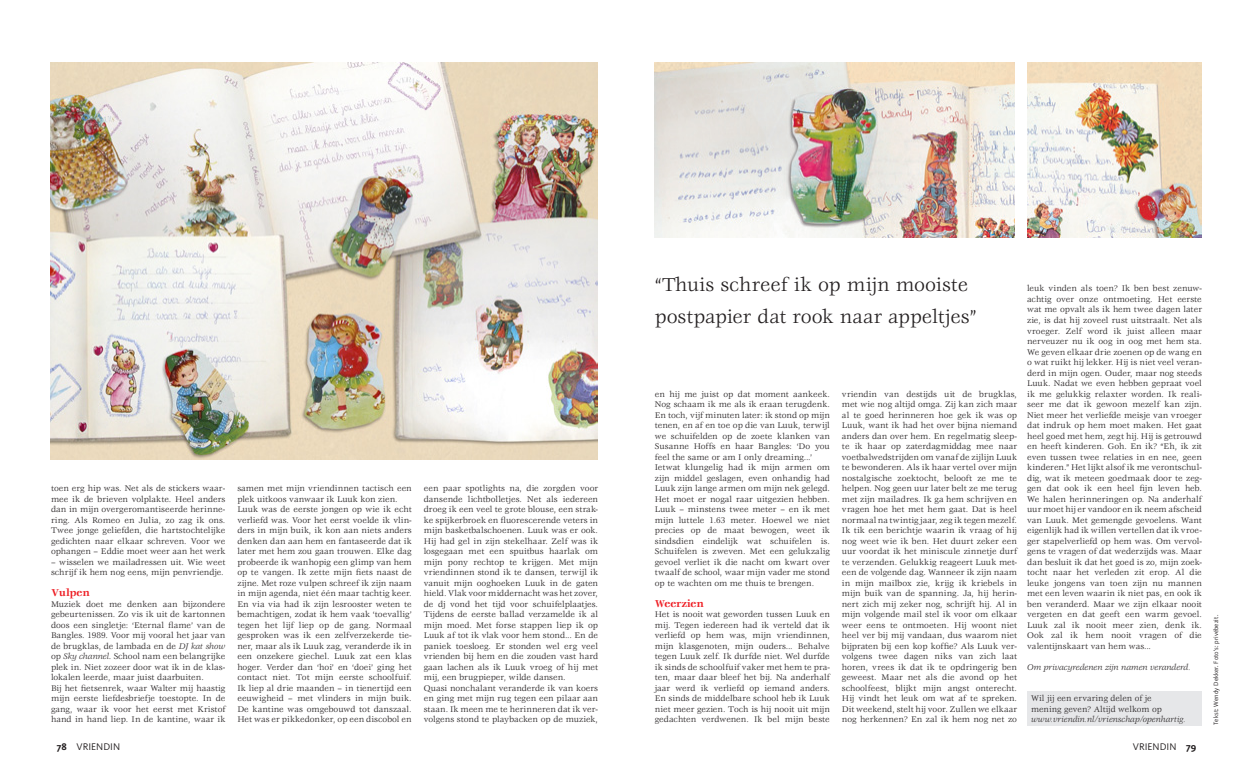
<style>
.page{position:relative;width:1253px;height:777px;background:#fff}
.page>*{position:absolute;margin:0;border:0;box-sizing:border-box;transform-origin:0 0}
.t1{font:20.5px/31.5px "Veljovic Std";letter-spacing:-.005em;color:#231f20}
.t2{font:700 11px "Veljovic Std";letter-spacing:-.005em;color:#ee1d23}
.t3{font:10px "Kievit";color:#231f20}
.t4{font:9px/10.5px "Veljovic Std";color:#231f20}
.t5{font:italic 9px "Veljovic Std";color:#231f20}
.t6{font:6.5px "Kievit";letter-spacing:.01em;color:#231f20}
.s1{font-style:italic}
.s2{font-weight:700}
</style>
<div class="page">
<div style="left:1027px;top:691px;width:175px;height:35px;background:#e6e7e9"></div>
<img style="left:50px;top:63px;width:548px;height:396px">
<img style="left:655px;top:62px;width:547px;height:175px">
<div style="left:1016px;top:45px;width:11px;height:216px;background:#fff"></div>
<p class="t4" style="left:51px;top:483px;width:176px;text-align:justify">toen erg hip was. Net als de stickers waar&shy;mee ik de brieven volplakte. Heel anders dan in mijn overgeromantiseerde herinne&shy;ring. Als Romeo en Julia, zo zag ik ons.<br>Twee jonge geliefden, die hartstochtelijke gedichten naar elkaar schreven. Voor we ophangen – Eddie moet weer aan het werk</p>
<p class="t4" style="left:51px;top:557px;width:176px">– wisselen we mailadressen uit. Wie weet schrijf ik hem nog eens, mijn penvriendje.</p>
<p class="t2" style="left:51px;top:586px;width:40px">Vulpen</p>
<p class="t4" style="left:51px;top:599px;width:176px">Muziek doet me denken aan bijzondere gebeurtenissen. Zo vis ik uit de kartonnen doos een singletje: ‘Eternal flame’ van de Bangles. 1989. Voor mij vooral het jaar van de brugklas, de lambada en de <span class="s1">DJ kat show </span>op <span class="s1">Sky channel</span>. School nam een belangrijke plek in. Niet zozeer door wat ik in de klas&shy;lokalen leerde, maar juist daarbuiten.<br>Bij het fietsenrek, waar Walter mij haastig mijn eerste liefdesbriefje toestopte. In de gang, waar ik voor het eerst met Kristof hand in hand liep. In de kantine, waar ik</p>
<p class="t4" style="left:237px;top:483px;width:176px">samen met mijn vriendinnen tactisch een plek uitkoos vanwaar ik Luuk kon zien.<br>Luuk was de eerste jongen op wie ik echt verliefd was. Voor het eerst voelde ik vlin&shy;ders in mijn buik, ik kon aan niets anders denken dan aan hem en fantaseerde dat ik later met hem zou gaan trouwen. Elke dag probeerde ik wanhopig een glimp van hem op te vangen. Ik zette mijn fiets naast de zijne. Met roze vulpen schreef ik zijn naam in mijn agenda, niet één maar tachtig keer.<br>En via via had ik zijn lesrooster weten te bemachtigen, zodat ik hem vaak ‘toevallig’ tegen het lijf liep op de gang. Normaal gesproken was ik een zelfverzekerde tie&shy;ner, maar als ik Luuk zag, veranderde ik in een onzekere giechel. Luuk zat een klas hoger. Verder dan ‘hoi’ en ‘doei’ ging het contact niet. Tot mijn eerste schoolfuif.<br>Ik liep al drie maanden – in tienertijd een eeuwigheid – met vlinders in mijn buik.<br>De kantine was omgebouwd tot danszaal.<br>Het was er pikkedonker, op een discobol en</p>
<p class="t4" style="left:424px;top:483px;width:176px">een paar spotlights na, die zorgden voor dansende lichtbolletjes. Net als iedereen droeg ik een veel te grote blouse, een strak&shy;ke spijkerbroek en fluorescerende veters in mijn basketbalschoenen. Luuk was er ook.<br>Hij had gel in zijn stekelhaar. Zelf was ik losgegaan met een spuitbus haarlak om mijn pony rechtop te krijgen. Met mijn vriendinnen stond ik te dansen, terwijl ik vanuit mijn ooghoeken Luuk in de gaten hield. Vlak voor middernacht was het zover, de dj vond het tijd voor schuifelplaatjes.<br>Tijdens de eerste ballad verzamelde ik al mijn moed. Met forse stappen liep ik op Luuk af tot ik vlak voor hem stond... En de paniek toesloeg. Er stonden wel erg veel vrienden bij hem en die zouden vast hard gaan lachen als ik Luuk vroeg of hij met mij, een brugpieper, wilde dansen.<br>Quasi nonchalant veranderde ik van koers en ging met mijn rug tegen een pilaar aan staan. Ik meen me te herinneren dat ik ver&shy;volgens stond te playbacken op de muziek,</p>
<h1 class="t1" style="left:655px;top:270px;width:323px">“Thuis schreef ik op mijn mooiste postpapier dat rook naar appeltjes”</h1>
<p class="t4" style="left:655px;top:389px;width:177px">en hij me juist op dat moment aankeek.<br>Nog schaam ik me als ik eraan terugdenk.<br>En toch, vijf minuten later: ik stond op mijn tenen, en af en toe op die van Luuk, terwijl we schuifelden op de zoete klanken van Susanne Hoffs en haar Bangles: ‘Do you feel the same or am I only dreaming...’ Ietwat klungelig had ik mijn armen om zijn middel geslagen, even onhandig had Luuk zijn lange armen om mijn nek gelegd.<br>Het moet er nogal raar uitgezien hebben.<br>Luuk – minstens twee meter – en ik met mijn luttele 1.63 meter. Hoewel we niet precies op de maat bewogen, weet ik sindsdien eindelijk wat schuifelen is.<br>Schuifelen is zweven. Met een gelukzalig gevoel verliet ik die nacht om kwart over twaalf de school, waar mijn vader me stond op te wachten om me thuis te brengen.</p>
<p class="t2" style="left:655px;top:597px;width:50px">Weerzien</p>
<p class="t4" style="left:655px;top:609px;width:177px;text-align:justify">Het is nooit wat geworden tussen Luuk en mij. Tegen iedereen had ik verteld dat ik verliefd op hem was, mijn vriendinnen, mijn klasgenoten, mijn ouders... Behalve tegen Luuk zelf. Ik durfde niet. Wel durfde ik sinds de schoolfuif vaker met hem te pra&shy;ten, maar daar bleef het bij. Na anderhalf jaar werd ik verliefd op iemand anders.<br>En sinds de middelbare school heb ik Luuk niet meer gezien. Toch is hij nooit uit mijn gedachten verdwenen. Ik bel mijn beste</p>
<p class="t4" style="left:842px;top:389px;width:177px;text-align:justify">vriendin van destijds uit de brugklas, met wie nog altijd omga. Zij kan zich maar al te goed herinneren hoe gek ik was op Luuk, want ik had het over bijna niemand anders dan over hem. En regelmatig sleep&shy;te ik haar op zaterdagmiddag mee naar voetbalwedstrijden om vanaf de zijlijn Luuk te bewonderen. Als ik haar vertel over mijn nostalgische zoektocht, belooft ze me te helpen. Nog geen uur later belt ze me terug met zijn mailadres. Ik ga hem schrijven en vragen hoe het met hem gaat. Dat is heel normaal na twintig jaar, zeg ik tegen mezelf.<br>Ik tik een berichtje waarin ik vraag of hij nog weet wie ik ben. Het duurt zeker een uur voordat ik het miniscule zinnetje durf te verzenden. Gelukkig reageert Luuk met&shy;een de volgende dag. Wanneer ik zijn naam in mijn mailbox zie, krijg ik kriebels in mijn buik van de spanning. Ja, hij herin&shy;nert zich mij zeker nog, schrijft hij. Al in mijn volgende mail stel ik voor om elkaar weer eens te ontmoeten. Hij woont niet heel ver bij mij vandaan, dus waarom niet bijpraten bij een kop koffie? Als Luuk ver&shy;volgens twee dagen niks van zich laat horen, vrees ik dat ik te opdringerig ben geweest. Maar net als die avond op het schoolfeest, blijkt mijn angst onterecht.<br>Hij vindt het leuk om wat af te spreken.<br>Dit weekend, stelt hij voor. Zullen we elkaar nog herkennen? En zal ik hem nog net zo</p>
<p class="t4" style="left:1027px;top:284px;width:176px;text-align:justify">leuk vinden als toen? Ik ben best zenuw&shy;achtig over onze ontmoeting. Het eerste wat me opvalt als ik hem twee dagen later zie, is dat hij zoveel rust uitstraalt. Net als vroeger. Zelf word ik juist alleen maar nerveuzer nu ik oog in oog met hem sta.<br>We geven elkaar drie zoenen op de wang en o wat ruikt hij lekker. Hij is niet veel veran&shy;derd in mijn ogen. Ouder, maar nog steeds Luuk. Nadat we even hebben gepraat voel ik me gelukkig relaxter worden. Ik reali&shy;seer me dat ik gewoon mezelf kan zijn.<br>Niet meer het verliefde meisje van vroeger dat indruk op hem moet maken. Het gaat heel goed met hem, zegt hij. Hij is getrouwd en heeft kinderen. Goh. En ik? “Eh, ik zit even tussen twee relaties in en nee, geen kinderen.” Het lijkt alsof ik me verontschul&shy;dig, wat ik meteen goedmaak door te zeg&shy;gen dat ook ik een heel fijn leven heb.<br>We halen herinneringen op. Na anderhalf uur moet hij er vandoor en ik neem afscheid van Luuk. Met gemengde gevoelens. Want eigenlijk had ik willen vertellen dat ik vroe&shy;ger stapelverliefd op hem was. Om vervol&shy;gens te vragen of dat wederzijds was. Maar dan besluit ik dat het goed is zo, mijn zoek&shy;tocht naar het verleden zit erop. Al die leuke jongens van toen zijn nu mannen met een leven waarin ik niet pas, en ook ik ben veranderd. Maar we zijn elkaar nooit vergeten en dat geeft een warm gevoel.<br>Luuk zal ik nooit meer zien, denk ik.<br>Ook zal ik hem nooit vragen of die valentijnskaart van hem was...</p>
<p class="t5" style="left:1027px;top:662px;width:165px">Om privacyredenen zijn namen veranderd.</p>
<p class="t4" style="left:1031px;top:693px;width:132px">Wil jij een ervaring delen of je mening geven? Altijd welkom op</p>
<p class="t5" style="left:1031px;top:714px;width:156px">www.vriendin.nl/vrienschap/openhartig.</p>
<p class="t3" style="left:57px;top:741px;width:65px"><span class="s2">78</span> VRIENDIN</p>
<p class="t3" style="left:1133px;top:741px;width:65px">VRIENDIN <span class="s2">79</span></p>
<p class="t6" style="left:1212px;top:724px;width:111px;rotate:-90deg">Tekst: Wendy Dekker. Foto’s: privébezit.</p>
</div>
